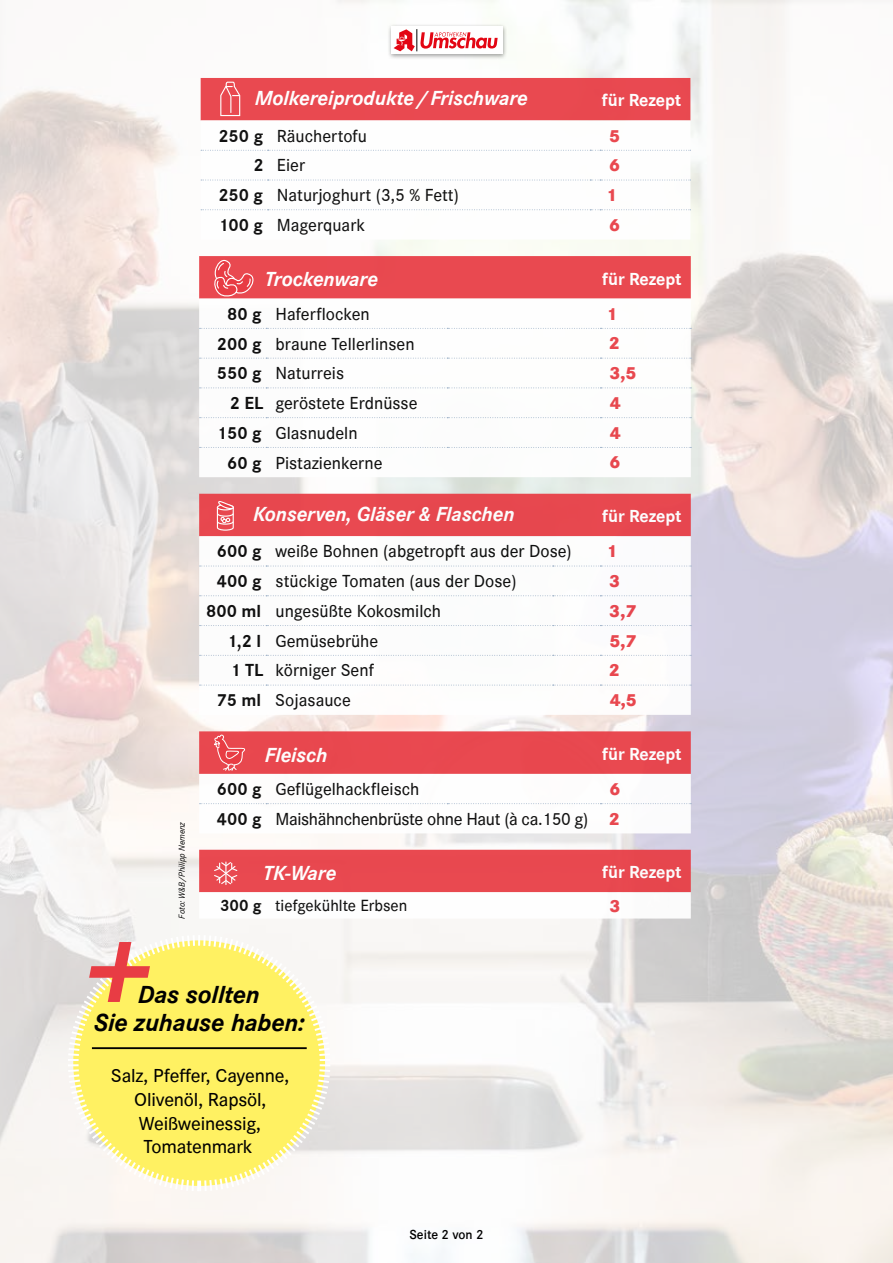
<style>
.page{position:relative;width:893px;height:1263px;background:#fff}
.page>*{position:absolute;margin:0;border:0;box-sizing:border-box;transform-origin:0 0}
.t1{font:italic 700 123.3px "Corporate S";color:#e83c44}
.t2{font:italic 700 25.5px/27.8px "Corporate S";letter-spacing:-.01em;color:#000;text-align:center}
.t3{font:italic 700 21px "Corporate S";letter-spacing:-.005em;color:#fff}
.t4{font:500 19.35px/23.7px "Corporate S";letter-spacing:-.01em;color:#000;text-align:center}
.t5{font:500 18px "Corporate S";color:#000}
.t6{font:700 18px "Corporate S";letter-spacing:-.005em;color:#fff}
.t7{font:500 18px/29.8px "Corporate S";letter-spacing:-.02em;color:#000;text-align:right}
.t8{font:800 18px "Corporate S";color:#e83c44}
.t9{font:500 16.65px "Corporate S";color:#000}
.t10{font:600 13.5px "Corporate S";color:#000}
.t11{font:italic 9px "Corporate S";color:#000}
.s1{font-weight:700}
.s2{font-weight:800;color:#e83c44}
</style>
<div class="page">
<img style="left:0;top:0;width:893px;height:1263px">
<svg style="left:201px;top:120px;width:489px;height:120px"></svg>
<svg style="left:201px;top:150px;width:490px;height:1px"></svg>
<svg style="left:201px;top:180px;width:490px;height:1px"></svg>
<svg style="left:201px;top:209px;width:490px;height:1px"></svg>
<svg style="left:199px;top:299px;width:492px;height:178px"></svg>
<svg style="left:200px;top:328px;width:491px;height:1px"></svg>
<svg style="left:200px;top:358px;width:491px;height:1px"></svg>
<svg style="left:200px;top:387px;width:491px;height:1px"></svg>
<svg style="left:200px;top:417px;width:491px;height:1px"></svg>
<svg style="left:200px;top:447px;width:491px;height:1px"></svg>
<svg style="left:199px;top:536px;width:492px;height:179px"></svg>
<svg style="left:200px;top:566px;width:491px;height:1px"></svg>
<svg style="left:200px;top:595px;width:491px;height:1px"></svg>
<svg style="left:200px;top:625px;width:491px;height:1px"></svg>
<svg style="left:200px;top:655px;width:491px;height:1px"></svg>
<svg style="left:200px;top:685px;width:491px;height:1px"></svg>
<svg style="left:66px;top:933px;width:266px;height:260px"></svg>
<hr style="left:92px;top:1047px;width:215px;height:2px;background:#000">
<svg style="left:199px;top:850px;width:492px;height:68px"></svg>
<svg style="left:199px;top:731px;width:492px;height:102px"></svg>
<div style="left:387px;top:23px;width:121px;height:37px;background:#000;opacity:.4"></div>
<div style="left:391px;top:27px;width:25px;height:27px;background:#fff"></div>
<div style="left:418px;top:27px;width:84px;height:27px;background:#fff"></div>
<svg style="left:394px;top:29px;width:104px;height:22px"></svg>
<div style="left:199px;top:494px;width:492px;height:42px;background:#e7474f"></div>
<svg style="left:199px;top:256px;width:492px;height:43px;background:#e94d54"></svg>
<div style="left:201px;top:78px;width:489px;height:42px;background:#e94950"></div>
<p class="t11" style="left:176px;top:918px;width:99px;rotate:-90deg">Foto: W&amp;B/Philipp Nemenz</p>
<p class="t3" style="left:255px;top:84px;width:275px">Molkereiprodukte/Frischware</p>
<p class="t6" style="left:602px;top:88px;width:81px">für Rezept</p>
<p class="t5" style="left:218px;top:124px;width:150px"><span class="s1">250 g</span> Räuchertofu</p>
<p class="t8" style="left:609px;top:123px;width:13px">5</p>
<p class="t5" style="left:253px;top:154px;width:53px"><span class="s1">2</span> Eier</p>
<p class="t8" style="left:609px;top:153px;width:13px">6</p>
<p class="t5" style="left:218px;top:183px;width:242px"><span class="s1">250 g</span> Naturjoghurt (3,5 % Fett)</p>
<p class="t8" style="left:607px;top:183px;width:13px">1</p>
<p class="t5" style="left:218px;top:213px;width:148px"><span class="s1">100 g</span> Magerquark</p>
<p class="t8" style="left:609px;top:212px;width:13px">6</p>
<p class="t3" style="left:265px;top:265px;width:115px">Trockenware</p>
<p class="t6" style="left:602px;top:266px;width:81px">für Rezept</p>
<p class="t5" style="left:227px;top:302px;width:144px"><span class="s1">80 g</span> Haferflocken</p>
<p class="t8" style="left:607px;top:301px;width:13px">1</p>
<p class="t5" style="left:217px;top:332px;width:199px"><span class="s1">200 g</span> braune Tellerlinsen</p>
<p class="t8" style="left:609px;top:331px;width:13px">2</p>
<p class="t5" style="left:217px;top:362px;width:129px"><span class="s1">550 g</span> Naturreis</p>
<p class="t8" style="left:609px;top:361px;width:29px">3,5</p>
<p class="t5" style="left:230px;top:391px;width:189px"><span class="s1">2 EL</span> geröstete Erdnüsse</p>
<p class="t8" style="left:610px;top:390px;width:13px">4</p>
<p class="t5" style="left:217px;top:421px;width:142px"><span class="s1">150 g</span> Glasnudeln</p>
<p class="t8" style="left:610px;top:420px;width:13px">4</p>
<p class="t5" style="left:227px;top:451px;width:157px"><span class="s1">60 g</span> Pistazienkerne</p>
<p class="t8" style="left:609px;top:450px;width:13px">6</p>
<p class="t3" style="left:253px;top:500px;width:263px">Konserven, Gläser &amp; Flaschen</p>
<p class="t6" style="left:602px;top:504px;width:81px">für Rezept</p>
<p class="t5" style="left:217px;top:540px;width:356px"><span class="s1">600 g</span> weiße Bohnen (abgetropft aus der Dose)</p>
<p class="t8" style="left:607px;top:539px;width:13px">1</p>
<p class="t5" style="left:217px;top:569px;width:301px"><span class="s1">400 g</span> stückige Tomaten (aus der Dose)</p>
<p class="t8" style="left:609px;top:569px;width:13px">3</p>
<p class="t5" style="left:206px;top:599px;width:236px"><span class="s1">800 ml</span> ungesüßte Kokosmilch</p>
<p class="t8" style="left:609px;top:598px;width:29px">3,7</p>
<p class="t5" style="left:227px;top:629px;width:153px"><span class="s1">1,2 l</span> Gemüsebrühe</p>
<p class="t8" style="left:609px;top:628px;width:29px">5,7</p>
<p class="t5" style="left:230px;top:659px;width:145px"><span class="s1">1 TL</span> körniger Senf</p>
<p class="t8" style="left:609px;top:658px;width:13px">2</p>
<p class="t5" style="left:216px;top:688px;width:136px"><span class="s1">75 ml</span> Sojasauce</p>
<p class="t8" style="left:610px;top:688px;width:29px">4,5</p>
<p class="t3" style="left:265px;top:741px;width:64px">Fleisch</p>
<p class="t6" style="left:602px;top:741px;width:81px">für Rezept</p>
<p class="t5" style="left:217px;top:777px;width:204px"><span class="s1">600 g</span> Geflügelhackfleisch</p>
<p class="t7" style="left:217px;top:773px;width:405px"><span class="s2">6<br></span><span class="s1">400 g</span> Maishähnchenbrüste ohne Haut (à ca.150 g) <span class="s2">2</span></p>
<p class="t3" style="left:263px;top:859px;width:75px">TK-Ware</p>
<p class="t6" style="left:602px;top:860px;width:81px">für Rezept</p>
<p class="t9" style="left:220px;top:895px;width:189px"><span class="s1">300 g</span> tiefgekühlte Erbsen</p>
<p class="t8" style="left:609px;top:893px;width:13px">3</p>
<h1 class="t1" style="left:75px;top:890px;width:100px">+</h1>
<h2 class="t2" style="left:94px;top:980px;width:212px">Das sollten<br>Sie zuhause haben:</h2>
<p class="t4" style="left:111px;top:1063px;width:180px">Salz, Pfeffer, Cayenne,<br>Olivenöl, Rapsöl,<br>Weißweinessig,<br>Tomatenmark</p>
<p class="t10" style="left:409px;top:1225px;width:76px">Seite 2 von 2</p>
</div>
